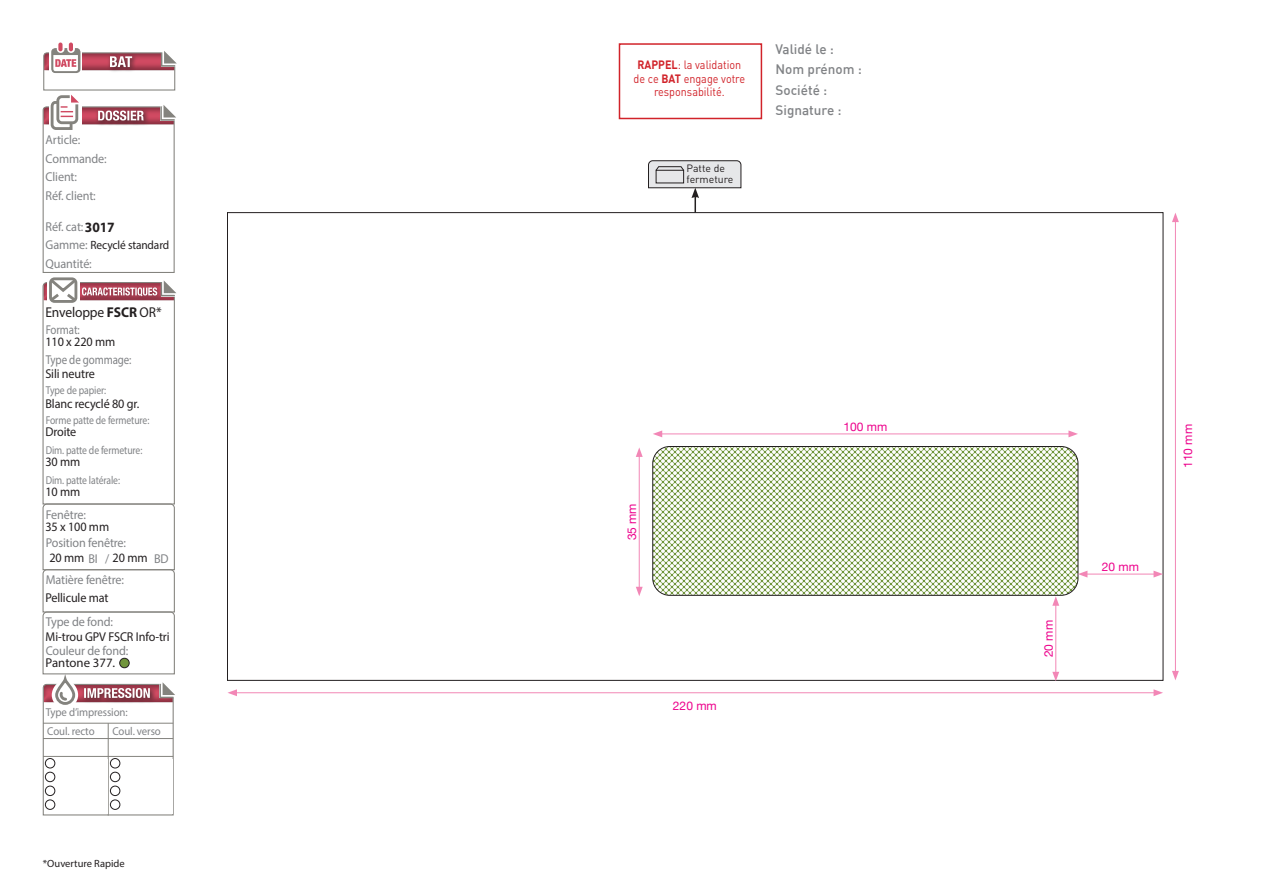
<style>
.page{position:relative;width:1263px;height:893px;background:#fff}
.page>*{position:absolute;margin:0;border:0;box-sizing:border-box;transform-origin:0 0}
.t1{font:14.25px "Myriad Pro";letter-spacing:-.01em;color:#231f20;scale:.95 1}
.t2{font:500 13.5px/20.2px "DIN";color:#808285}
.t3{font:12.9px/18.5px "Myriad Pro";letter-spacing:-.01em;color:#808285;scale:.95 1}
.t4{font:12.9px/26.2px "Myriad Pro";letter-spacing:-.01em;color:#231f20;scale:.95 1}
.t5{font:12.9px "Myriad Pro";letter-spacing:-.01em;color:#808285;scale:.85 1}
.t6{font:12px/13.5px "DIN";color:#d1232a;text-align:center;scale:.9 1}
.t7{font:12px "Helvetica Neue";color:#ed028c}
.t8{font:12px "Myriad Pro";letter-spacing:-.01em;color:#231f20;scale:.95 1}
.t9{font:11.4px "Myriad Pro";letter-spacing:-.01em;color:#808285;scale:.85 1}
.t10{font:11.4px/18.3px "Myriad Pro";letter-spacing:-.01em;color:#808285;scale:.95 1}
.t11{font:10.5px "Myriad Pro";color:#231f20}
.t12{font:10.5px/10.5px "DIN";color:#231f20}
.s1{font-weight:700;font-size:14.25px;color:#231f20}
.s2{font-size:12.9px;color:#808285}
.s3{font-weight:700}
.s4{color:#231f20}
</style>
<div class="page">
<svg style="left:654px;top:446px;width:424px;height:149px"></svg>
<div style="left:652px;top:446px;width:426px;height:150px;border:1px solid #231f20;border-radius:17px"></div>
<div style="left:55px;top:678px;width:20px;height:27px;border:3px solid #84837e;border-radius:9px"></div>
<svg style="left:42px;top:43px;width:135px;height:632px"></svg>
<svg style="left:42px;top:682px;width:133px;height:134px"></svg>
<svg style="left:648px;top:160px;width:94px;height:53px"></svg>
<div style="left:619px;top:43px;width:143px;height:76px;border:2px solid #d1232a"></div>
<hr style="left:1175px;top:220px;width:1px;height:453px;background:#f287b6">
<svg style="left:1172px;top:671px;width:7px;height:9px"></svg>
<svg style="left:1172px;top:213px;width:7px;height:9px"></svg>
<hr style="left:235px;top:692px;width:921px;height:1px;background:#f287b6">
<svg style="left:227px;top:689px;width:10px;height:7px"></svg>
<svg style="left:1153px;top:689px;width:10px;height:7px"></svg>
<hr style="left:660px;top:434px;width:411px;height:1px;background:#f287b6">
<svg style="left:653px;top:430px;width:9px;height:7px"></svg>
<svg style="left:1068px;top:430px;width:10px;height:7px"></svg>
<hr style="left:639px;top:454px;width:1px;height:135px;background:#f287b6">
<svg style="left:636px;top:587px;width:7px;height:9px"></svg>
<svg style="left:636px;top:447px;width:7px;height:10px"></svg>
<hr style="left:1055px;top:603px;width:1px;height:71px;background:#f287b6">
<svg style="left:1052px;top:672px;width:7px;height:9px"></svg>
<svg style="left:1052px;top:596px;width:7px;height:10px"></svg>
<hr style="left:1085px;top:574px;width:71px;height:1px;background:#f287b6">
<svg style="left:1078px;top:571px;width:9px;height:6px"></svg>
<svg style="left:1153px;top:571px;width:10px;height:6px"></svg>
<p class="t3" style="left:46px;top:130px;width:66px">Article:<br>Commande:<br>Client:<br>Réf. client:</p>
<p class="t3" style="left:46px;top:217px;width:74px">Réf. cat:<span class="s1">3017</span></p>
<p class="t8" style="left:46px;top:238px;width:132px"><span class="s2">Gamme:</span> Recyclé standard</p>
<p class="t3" style="left:46px;top:254px;width:50px">Quantité:</p>
<p class="t1" style="left:45px;top:304px;width:124px">Enveloppe <span class="s3">FSCR</span> OR*</p>
<p class="t4" style="left:45px;top:329px;width:75px">110 x 220 mm</p>
<p class="t4" style="left:45px;top:360px;width:54px">Sili neutre</p>
<p class="t4" style="left:45px;top:390px;width:100px">Blanc recyclé 80 gr.</p>
<p class="t4" style="left:45px;top:418px;width:34px">Droite</p>
<p class="t4" style="left:45px;top:448px;width:38px">30 mm</p>
<p class="t4" style="left:45px;top:479px;width:38px">10 mm</p>
<p class="t5" style="left:46px;top:322px;width:42px">Format:</p>
<p class="t5" style="left:46px;top:352px;width:102px">Type de gommage:</p>
<p class="t9" style="left:46px;top:383px;width:73px">Type de papier:</p>
<p class="t9" style="left:46px;top:413px;width:123px">Forme patte de fermeture:</p>
<p class="t9" style="left:46px;top:443px;width:115px">Dim. patte de fermeture:</p>
<p class="t9" style="left:46px;top:473px;width:89px">Dim. patte latérale:</p>
<p class="t3" style="left:46px;top:505px;width:44px">Fenêtre:</p>
<p class="t3" style="left:46px;top:535px;width:109px;line-height:14.4px">Position fenêtre:<br><span class="s4">20 mm</span> BI / <span class="s4">20 mm</span></p>
<p class="t4" style="left:45px;top:513px;width:69px">35 x 100 mm</p>
<p class="t3" style="left:46px;top:571px;width:84px">Matière fenêtre:</p>
<p class="t4" style="left:45px;top:584px;width:68px">Pellicule mat</p>
<p class="t3" style="left:154px;top:549px;width:17px">BD</p>
<p class="t3" style="left:46px;top:612px;width:72px">Type de fond:</p>
<p class="t3" style="left:46px;top:641px;width:88px">Couleur de fond:</p>
<p class="t4" style="left:46px;top:623px;width:132px">Mi-trou GPV FSCR Info-tri<br>Pantone 377.</p>
<p class="t10" style="left:46px;top:703px;width:88px">Type d’impression:<br>Coul. recto</p>
<p class="t10" style="left:113px;top:721px;width:52px">Coul. verso</p>
<p class="t11" style="left:43px;top:857px;width:83px">*Ouverture Rapide</p>
<p class="t6" style="left:634px;top:58px;width:125px"><span class="s3">RAPPEL</span>: la validation de ce <span class="s3">BAT</span> engage votre responsabilité.</p>
<p class="t12" style="left:686px;top:163px;width:48px">Patte de fermeture</p>
<p class="t2" style="left:775px;top:39px;width:88px">Validé le :<br>Nom prénom :<br>Société :<br>Signature :</p>
<p class="t7" style="left:623px;top:540px;width:39px;rotate:-90deg">35 mm</p>
<p class="t7" style="left:673px;top:697px;width:45px">220 mm</p>
<p class="t7" style="left:843px;top:418px;width:45px">100 mm</p>
<p class="t7" style="left:1040px;top:657px;width:39px;rotate:-90deg">20 mm</p>
<p class="t7" style="left:1102px;top:558px;width:39px">20 mm</p>
<p class="t7" style="left:1179px;top:468px;width:45px;rotate:-90deg">110 mm</p>
</div>
